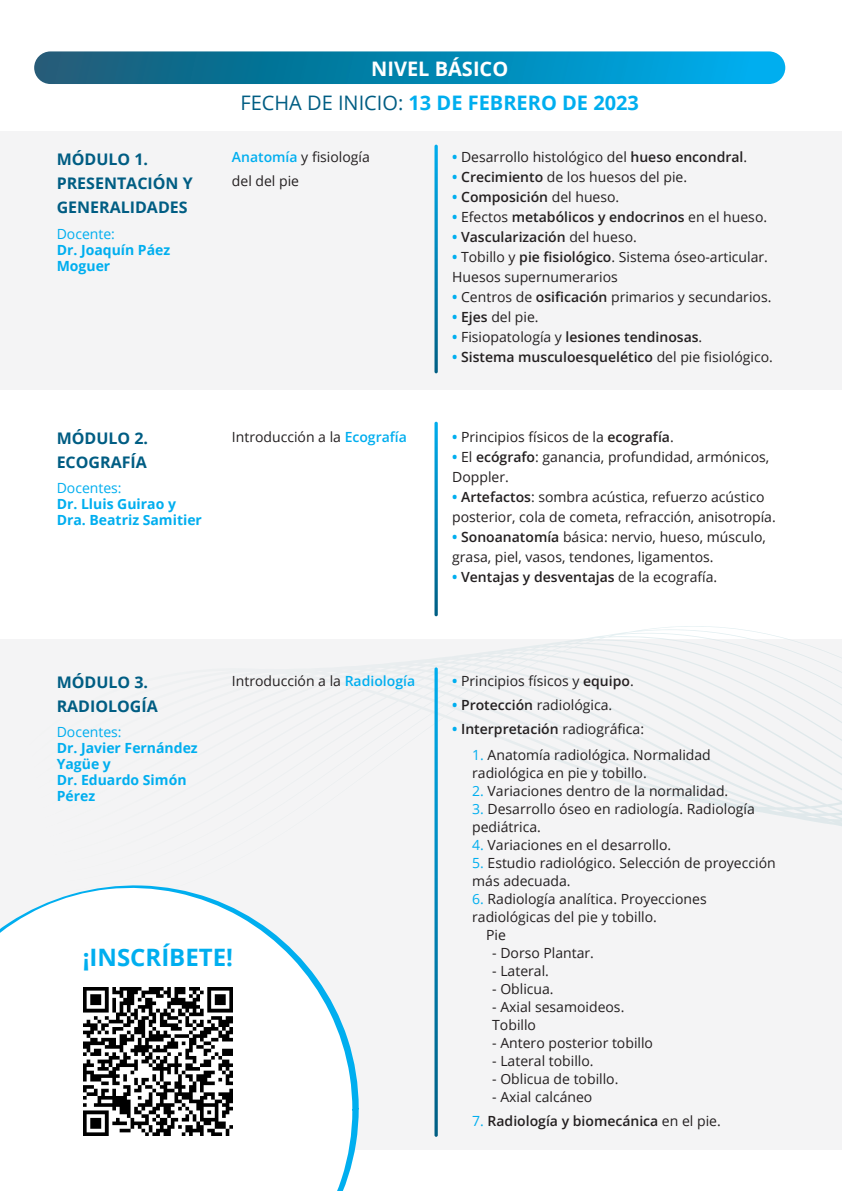
<style>
.page{position:relative;width:842px;height:1191px;background:#fff}
.page>*{position:absolute;margin:0;border:0;box-sizing:border-box;transform-origin:0 0}
.t1{font:700 24px "Open Sans";color:#00aeef}
.t2{font:700 20px/34px "Open Sans";color:#00aeef;text-align:center}
.t3{font:700 16px/24px "Open Sans";color:#005d83}
.t4{font:14px/20px "Open Sans";color:#231f20}
.t5{font:600 14px "Open Sans";color:#231f20}
.t6{font:700 14px/16px "Open Sans";color:#00aeef}
.t7{font:14px "Open Sans";color:#00aeef}
.s1{color:#fff}
.s2{font-weight:400;color:#005d83}
.s3{font-weight:600;color:#00aeef}
.s4{font-weight:700;color:#00aeef}
.s5{font-weight:600}
.s6{font-weight:400}
.s7{color:#00aeef}
.s8{font-weight:400;color:#00aeef}
</style>
<div class="page">
<div style="left:0;top:131px;width:842px;height:258px;background:#f4f4f5"></div>
<div style="left:0;top:638px;width:842px;height:511px;background:#f4f4f5"></div>
<svg style="left:34px;top:51px;width:751px;height:33px"></svg>
<svg style="left:434px;top:145px;width:4px;height:228px"></svg>
<svg style="left:434px;top:422px;width:4px;height:194px"></svg>
<svg style="left:434px;top:667px;width:4px;height:469px"></svg>
<svg style="left:0;top:885px;width:359px;height:306px;fill:#fff"></svg>
<img style="left:84px;top:987px;width:148px;height:148px">
<p class="t3" style="left:57px;top:147px;width:138px">MÓDULO 1.<br>PRESENTACIÓN Y<br>GENERALIDADES</p>
<p class="t7" style="left:57px;top:224px;width:60px">Docente:</p>
<p class="t6" style="left:57px;top:242px;width:115px">Dr. Joaquín Páez<br>Moguer</p>
<p class="t3" style="left:57px;top:426px;width:93px">MÓDULO 2.<br>ECOGRAFÍA</p>
<p class="t7" style="left:57px;top:478px;width:66px">Docentes:</p>
<p class="t6" style="left:57px;top:495px;width:147px">Dr. Lluis Guirao y<br>Dra. Beatriz Samitier</p>
<h2 class="t2" style="left:240px;top:51px;width:400px"><span class="s1">NIVEL BÁSICO<br></span><span class="s2">FECHA DE INICIO:</span> 13 DE FEBRERO DE 2023</h2>
<p class="t4" style="left:232px;top:144px;width:140px;line-height:24px"><span class="s3">Anatomía</span> y fisiología del del pie</p>
<p class="t4" style="left:232px;top:427px;width:177px">Introducción a la <span class="s3">Ecografía</span></p>
<p class="t4" style="left:452px;top:146px;width:296px"><span class="s4">•</span> Desarrollo histológico del <span class="s5">hueso encondral</span>.</p>
<p class="t4" style="left:452px;top:167px;width:236px"><span class="s4">•</span> <span class="s5">Crecimiento</span> de los huesos del pie.</p>
<p class="t5" style="left:452px;top:187px;width:169px"><span class="s4">•</span> Composición <span class="s6">del hueso.</span></p>
<p class="t5" style="left:452px;top:207px;width:316px"><span class="s4">•</span> <span class="s6">Efectos</span> metabólicos y endocrinos <span class="s6">en el hueso.</span></p>
<p class="t5" style="left:452px;top:227px;width:186px"><span class="s4">•</span> Vascularización <span class="s6">del hueso.</span></p>
<p class="t4" style="left:452px;top:247px;width:317px"><span class="s4">•</span> Tobillo y <span class="s5">pie fisiológico</span>. Sistema óseo-articular.<br>Huesos supernumerarios</p>
<p class="t4" style="left:452px;top:287px;width:321px"><span class="s4">•</span> Centros de <span class="s5">osificación</span> primarios y secundarios.</p>
<p class="t4" style="left:452px;top:307px;width:88px"><span class="s4">•</span> <span class="s5">Ejes</span> del pie.</p>
<p class="t5" style="left:452px;top:327px;width:252px"><span class="s4">•</span> <span class="s6">Fisiopatología y</span> lesiones tendinosas<span class="s6">.</span></p>
<p class="t5" style="left:452px;top:347px;width:322px"><span class="s4">•</span> Sistema musculoesquelético <span class="s6">del pie fisiológico.</span></p>
<p class="t4" style="left:452px;top:427px;width:223px"><span class="s4">•</span> Principios físicos de la <span class="s5">ecografía</span>.</p>
<p class="t4" style="left:452px;top:447px;width:318px"><span class="s4">•</span> El <span class="s5">ecógrafo</span>: ganancia, profundidad, armónicos,<br>Doppler.</p>
<p class="t4" style="left:452px;top:487px;width:325px"><span class="s4">•</span> <span class="s5">Artefactos</span>: sombra acústica, refuerzo acústico posterior, cola de cometa, refracción, anisotropía.</p>
<p class="t4" style="left:452px;top:527px;width:315px"><span class="s4">•</span> <span class="s5">Sonoanatomía</span> básica: nervio, hueso, músculo, grasa, piel, vasos, tendones, ligamentos.</p>
<p class="t5" style="left:452px;top:568px;width:267px"><span class="s4">•</span> Ventajas y desventajas <span class="s6">de la ecografía.</span></p>
<p class="t3" style="left:57px;top:669px;width:103px">MÓDULO 3.<br>RADIOLOGÍA</p>
<p class="t7" style="left:57px;top:722px;width:66px">Docentes:</p>
<p class="t6" style="left:57px;top:739px;width:143px">Dr. Javier Fernández<br>Yagüe y<br>Dr. Eduardo Simón<br>Pérez</p>
<p class="t4" style="left:232px;top:670px;width:185px">Introducción a la <span class="s3">Radiología</span></p>
<h1 class="t1" style="left:83px;top:940px;width:152px">¡INSCRÍBETE!</h1>
<p class="t4" style="left:452px;top:671px;width:183px"><span class="s4">•</span> Principios físicos y <span class="s5">equipo</span>.</p>
<p class="t4" style="left:452px;top:695px;width:162px"><span class="s4">•</span> <span class="s5">Protección</span> radiológica.</p>
<p class="t5" style="left:452px;top:719px;width:193px"><span class="s4">•</span> Interpretación <span class="s6">radiográfica:</span></p>
<p class="t4" style="left:472px;top:746px;width:240px;line-height:18px"><span class="s7">1.</span> Anatomía radiológica. Normalidad radiológica en pie y tobillo.</p>
<p class="t4" style="left:472px;top:781px;width:258px"><span class="s7">2.</span> Variaciones dentro de la normalidad.</p>
<p class="t4" style="left:472px;top:800px;width:284px;line-height:18px"><span class="s7">3.</span> Desarrollo óseo en radiología. Radiología pediátrica.</p>
<p class="t4" style="left:472px;top:835px;width:201px"><span class="s7">4.</span> Variaciones en el desarrollo.</p>
<p class="t4" style="left:472px;top:854px;width:305px;line-height:18px"><span class="s7">5.</span> Estudio radiológico. Selección de proyección más adecuada.</p>
<p class="t4" style="left:472px;top:889px;width:236px"><span class="s7">6.</span> Radiología analítica. Proyecciones</p>
<p class="t4" style="left:472px;top:907px;width:186px">radiológicas del pie y tobillo.</p>
<p class="t4" style="left:486px;top:925px;width:21px">Pie</p>
<p class="t4" style="left:492px;top:943px;width:103px">- Dorso Plantar.</p>
<p class="t4" style="left:492px;top:961px;width:58px">- Lateral.</p>
<p class="t4" style="left:492px;top:979px;width:63px">- Oblicua.</p>
<p class="t4" style="left:492px;top:998px;width:134px;line-height:18px">- Axial sesamoideos.<br>Tobillo</p>
<p class="t4" style="left:492px;top:1033px;width:162px">- Antero posterior tobillo</p>
<p class="t4" style="left:492px;top:1051px;width:103px">- Lateral tobillo.</p>
<p class="t4" style="left:492px;top:1069px;width:128px">- Oblicua de tobillo.</p>
<p class="t4" style="left:492px;top:1087px;width:102px">- Axial calcáneo</p>
<p class="t5" style="left:472px;top:1111px;width:250px"><span class="s8">7.</span> Radiología y biomecánica <span class="s6">en el pie.</span></p>
</div>
